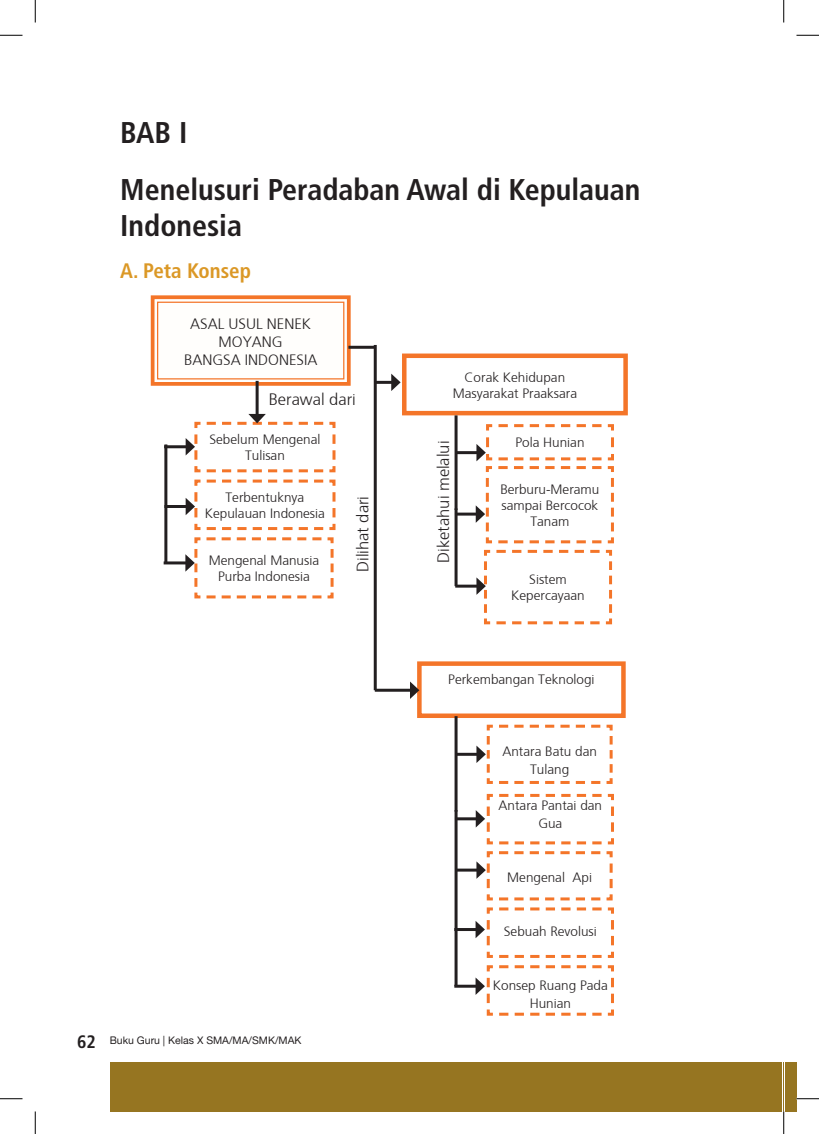
<style>
.page{position:relative;width:819px;height:1134px;background:#fff}
.page>*{position:absolute;margin:0;border:0;box-sizing:border-box;transform-origin:0 0}
.t1{font:700 condensed 30px/57.3px "Frutiger LT Std";color:#231f20}
.t2{font:700 condensed 21px "Frutiger LT Std";color:#db9826}
.t3{font:300 16.5px "Frutiger";color:#231f20}
.t4{font:300 15px/18px "Frutiger";color:#231f20;text-align:center}
.t5{font:300 13.5px/16.2px "Frutiger";color:#231f20;text-align:center}
.t6{font:10.5px "Alte Haas Grotesk";color:#231f20}
.s1{font-family:"Frutiger LT Std";font-weight:700;font-stretch:condensed;font-size:18px}
</style>
<div class="page">
<hr style="left:783px;top:1062px;width:1px;height:49px;background:#967521">
<div style="left:785px;top:1062px;width:11px;height:49px;background:#967521"></div>
<div style="left:111px;top:1062px;width:671px;height:49px;background:#967521"></div>
<svg style="left:150px;top:295px;width:202px;height:92px"></svg>
<div style="left:157px;top:301px;width:187px;height:78px;border:1px solid #f47529"></div>
<hr style="left:256px;top:381px;width:3px;height:35px;background:#231f20">
<div style="left:417px;top:661px;width:209px;height:57px;border:4px solid #f47529"></div>
<div style="left:402px;top:353px;width:226px;height:62px;border:4px solid #f47529"></div>
<hr style="left:164px;top:444px;width:3px;height:120px;background:#231f20">
<hr style="left:164px;top:561px;width:24px;height:3px;background:#231f20">
<hr style="left:164px;top:445px;width:24px;height:3px;background:#231f20">
<hr style="left:164px;top:505px;width:24px;height:3px;background:#231f20">
<svg style="left:185px;top:414px;width:151px;height:185px"></svg>
<hr style="left:454px;top:508px;width:3px;height:78px;background:#231f20">
<hr style="left:455px;top:512px;width:23px;height:3px;background:#231f20">
<hr style="left:455px;top:584px;width:24px;height:3px;background:#231f20">
<hr style="left:454px;top:415px;width:3px;height:95px;background:#231f20">
<hr style="left:455px;top:451px;width:24px;height:3px;background:#231f20">
<svg style="left:476px;top:424px;width:138px;height:201px"></svg>
<hr style="left:454px;top:810px;width:3px;height:176px;background:#231f20">
<hr style="left:454px;top:928px;width:24px;height:3px;background:#231f20">
<hr style="left:454px;top:984px;width:24px;height:3px;background:#231f20">
<hr style="left:455px;top:817px;width:23px;height:3px;background:#231f20">
<hr style="left:455px;top:868px;width:24px;height:3px;background:#231f20">
<svg style="left:475px;top:793px;width:139px;height:223px"></svg>
<hr style="left:454px;top:716px;width:3px;height:95px;background:#231f20">
<hr style="left:455px;top:752px;width:24px;height:3px;background:#231f20">
<svg style="left:476px;top:724px;width:137px;height:60px"></svg>
<hr style="left:348px;top:346px;width:28px;height:3px;background:#231f20">
<hr style="left:374px;top:345px;width:3px;height:345px;background:#231f20">
<hr style="left:375px;top:688px;width:38px;height:3px;background:#231f20">
<svg style="left:410px;top:681px;width:9px;height:18px"></svg>
<hr style="left:376px;top:381px;width:18px;height:3px;background:#231f20">
<svg style="left:391px;top:373px;width:10px;height:18px"></svg>
<svg style="left:0;top:35px;width:22px;height:1px"></svg>
<svg style="left:796px;top:35px;width:23px;height:1px"></svg>
<svg style="left:0;top:1098px;width:22px;height:1px"></svg>
<svg style="left:796px;top:1098px;width:23px;height:1px"></svg>
<svg style="left:35px;top:0;width:1px;height:22px"></svg>
<svg style="left:35px;top:1111px;width:1px;height:23px"></svg>
<svg style="left:783px;top:0;width:1px;height:22px"></svg>
<svg style="left:783px;top:1111px;width:1px;height:23px"></svg>
<h1 class="t1" style="left:120px;top:104px;width:521px">BAB I<br>Menelusuri Peradaban Awal di Kepulauan</h1>
<h1 class="t1" style="left:120px;top:197px;width:123px">Indonesia</h1>
<h2 class="t2" style="left:120px;top:259px;width:132px">A. Peta Konsep</h2>
<p class="t4" style="left:184px;top:314px;width:135px">ASAL USUL NENEK<br>MOYANG<br>BANGSA INDONESIA</p>
<p class="t3" style="left:269px;top:387px;width:89px">Berawal dari</p>
<p class="t5" style="left:209px;top:430px;width:113px">Sebelum Mengenal<br>Tulisan</p>
<p class="t5" style="left:205px;top:488px;width:122px">Terbentuknya<br>Kepulauan Indonesia</p>
<p class="t5" style="left:209px;top:551px;width:112px">Mengenal Manusia<br>Purba Indonesia</p>
<p class="t3" style="left:351px;top:572px;width:78px;rotate:-90deg">Dilihat dari</p>
<p class="t6" style="left:77px;top:1034px;width:226px"><span class="s1">62</span> Buku Guru | Kelas X SMA/MA/SMK/MAK</p>
<p class="t5" style="left:453px;top:368px;width:126px">Corak Kehidupan<br>Masyarakat Praaksara</p>
<p class="t3" style="left:432px;top:562px;width:123px;rotate:-90deg">Diketahui melalui</p>
<p class="t5" style="left:515px;top:434px;width:71px">Pola Hunian</p>
<p class="t5" style="left:500px;top:480px;width:101px">Berburu-Meramu sampai Bercocok<br>Tanam</p>
<p class="t5" style="left:511px;top:570px;width:75px">Sistem<br>Kepercayaan</p>
<p class="t5" style="left:448px;top:670px;width:148px">Perkembangan Teknologi</p>
<p class="t5" style="left:502px;top:741px;width:96px;line-height:18px">Antara Batu dan<br>Tulang</p>
<p class="t5" style="left:499px;top:795px;width:105px;line-height:18px">Antara Pantai dan<br>Gua</p>
<p class="t5" style="left:507px;top:868px;width:86px">Mengenal Api</p>
<p class="t5" style="left:504px;top:922px;width:95px">Sebuah Revolusi</p>
<p class="t5" style="left:493px;top:975px;width:116px;line-height:18px">Konsep Ruang Pada<br>Hunian</p>
</div>
